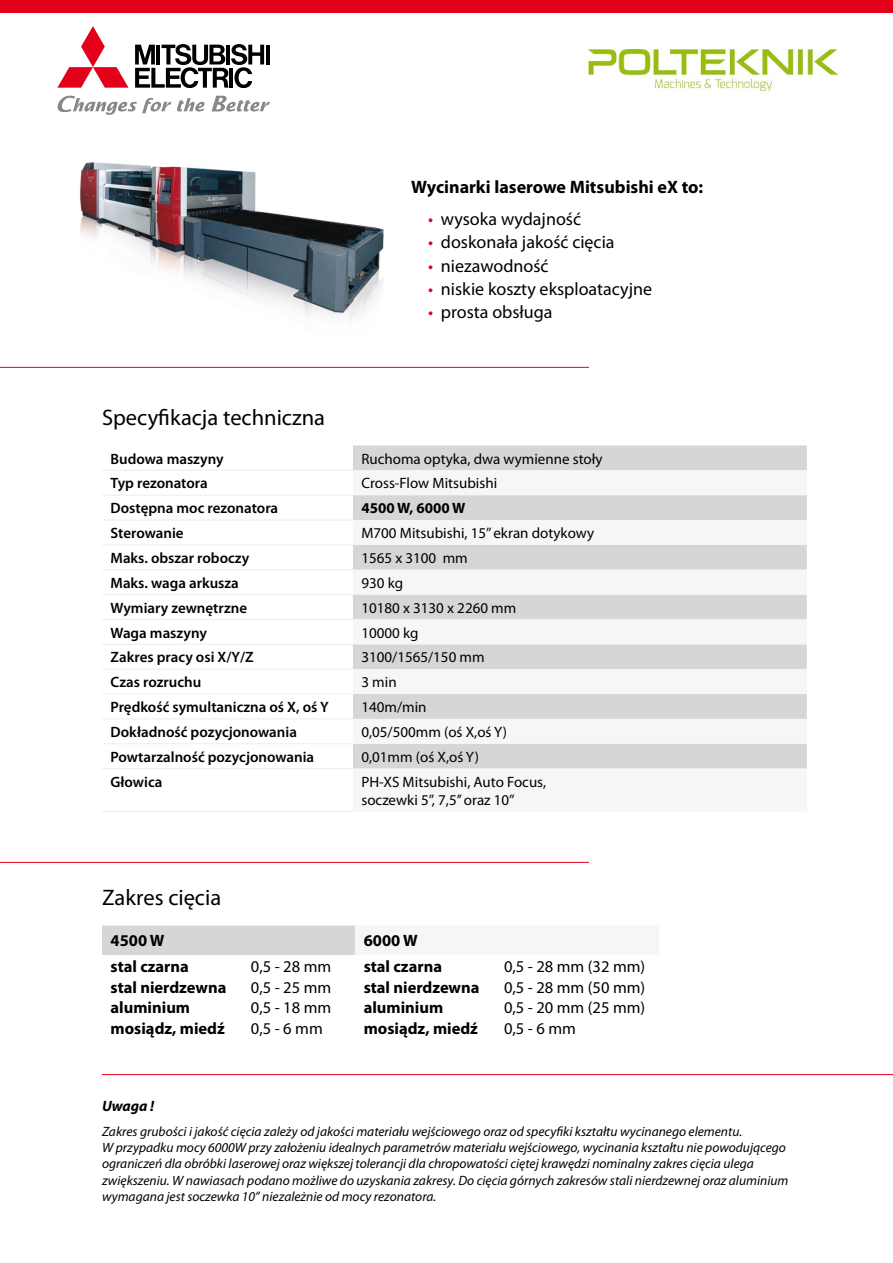
<style>
.page{position:relative;width:893px;height:1263px;background:#fff}
.page>*{position:absolute;margin:0;border:0;box-sizing:border-box;transform-origin:0 0}
.t1{font:22.5px "Myriad Pro";color:#000}
.t2{font:18px "Myriad Pro";color:#000}
.t3{font:700 18px "Myriad Pro";color:#000}
.t4{font:700 16.5px "Myriad Pro";color:#000}
.t5{font:16.5px "Myriad Pro";color:#000}
.t6{font:600 15px "Myriad Pro";color:#000}
.t7{font:15px/18px "Myriad Pro";color:#000}
.t8{font:700 15px "Myriad Pro";color:#000}
.t9{font:italic 700 15px "Myriad Pro";color:#000}
.t10{font:italic 13.5px/16.2px "Myriad Pro";color:#000}
.s1{color:#e2001a}
</style>
<div class="page">
<img style="left:0;top:44px;width:893px;height:1032px">
<div style="left:353px;top:445px;width:454px;height:25px;background:#d5d6d7"></div>
<svg style="left:353px;top:470px;width:454px;height:341px;fill:#f6f6f6"></svg>
<hr style="left:102px;top:470px;width:251px;height:1px;background:#eceded">
<hr style="left:102px;top:495px;width:251px;height:1px;background:#eceded">
<hr style="left:102px;top:520px;width:251px;height:1px;background:#eceded">
<hr style="left:102px;top:544px;width:251px;height:1px;background:#eceded">
<hr style="left:102px;top:569px;width:251px;height:1px;background:#eceded">
<hr style="left:102px;top:594px;width:251px;height:1px;background:#eceded">
<hr style="left:102px;top:619px;width:251px;height:1px;background:#eceded">
<hr style="left:102px;top:644px;width:251px;height:1px;background:#eceded">
<hr style="left:102px;top:669px;width:251px;height:1px;background:#eceded">
<hr style="left:102px;top:694px;width:251px;height:1px;background:#eceded">
<hr style="left:102px;top:718px;width:251px;height:1px;background:#eceded">
<hr style="left:102px;top:743px;width:251px;height:1px;background:#eceded">
<hr style="left:102px;top:768px;width:251px;height:1px;background:#eceded">
<hr style="left:102px;top:811px;width:251px;height:1px;background:#eceded">
<svg style="left:102px;top:925px;width:557px;height:30px"></svg>
<svg style="left:212px;top:96px;width:58px;height:16px"></svg>
<svg style="left:57px;top:96px;width:114px;height:19px"></svg>
<svg style="left:177px;top:98px;width:28px;height:14px"></svg>
<svg style="left:57px;top:26px;width:71px;height:62px"></svg>
<hr style="left:266px;top:45px;width:4px;height:19px;background:#000">
<svg style="left:135px;top:44px;width:129px;height:44px"></svg>
<div style="left:0;top:0;width:893px;height:13px;background:#e2001a"></div>
<hr style="left:0;top:367px;width:589px;height:1px;background:#e2001a">
<hr style="left:0;top:862px;width:589px;height:1px;background:#e2001a">
<hr style="left:102px;top:1074px;width:791px;height:1px;background:#e2001a">
<img style="left:588px;top:50px;width:250px;height:41px">
<h1 class="t1" style="left:102px;top:403px;width:224px">Specyfikacja techniczna</h1>
<h2 class="t3" style="left:411px;top:175px;width:294px">Wycinarki laserowe Mitsubishi eX to:</h2>
<h2 class="t2" style="left:428px;top:208px;width:154px"><span class="s1">•</span> wysoka wydajność</h2>
<h2 class="t2" style="left:428px;top:231px;width:188px"><span class="s1">•</span> doskonała jakość cięcia</h2>
<h2 class="t2" style="left:428px;top:254px;width:122px"><span class="s1">•</span> niezawodność</h2>
<h2 class="t2" style="left:428px;top:278px;width:225px"><span class="s1">•</span> niskie koszty eksploatacyjne</h2>
<h2 class="t2" style="left:428px;top:301px;width:126px"><span class="s1">•</span> prosta obsługa</h2>
<p class="t6" style="left:111px;top:449px;width:115px">Budowa maszyny</p>
<p class="t7" style="left:361px;top:449px;width:243px">Ruchoma optyka, dwa wymienne stoły</p>
<p class="t6" style="left:111px;top:474px;width:99px">Typ rezonatora</p>
<p class="t7" style="left:361px;top:474px;width:137px">Cross-Flow Mitsubishi</p>
<p class="t6" style="left:111px;top:499px;width:169px">Dostępna moc rezonatora</p>
<p class="t8" style="left:361px;top:498px;width:106px">4500 W, 6000 W</p>
<p class="t6" style="left:111px;top:523px;width:75px">Sterowanie</p>
<p class="t7" style="left:361px;top:524px;width:234px">M700 Mitsubishi, 15’’ ekran dotykowy</p>
<p class="t6" style="left:111px;top:548px;width:140px">Maks. obszar roboczy</p>
<p class="t7" style="left:361px;top:549px;width:108px">1565 x 3100 mm</p>
<p class="t6" style="left:111px;top:573px;width:130px">Maks. waga arkusza</p>
<p class="t7" style="left:361px;top:573px;width:43px">930 kg</p>
<p class="t6" style="left:111px;top:598px;width:138px">Wymiary zewnętrzne</p>
<p class="t7" style="left:361px;top:598px;width:156px">10180 x 3130 x 2260 mm</p>
<p class="t6" style="left:111px;top:623px;width:98px">Waga maszyny</p>
<p class="t7" style="left:361px;top:623px;width:59px">10000 kg</p>
<p class="t6" style="left:111px;top:648px;width:145px">Zakres pracy osi X/Y/Z</p>
<p class="t7" style="left:361px;top:648px;width:125px">3100/1565/150 mm</p>
<p class="t6" style="left:111px;top:673px;width:92px">Czas rozruchu</p>
<p class="t7" style="left:361px;top:673px;width:37px">3 min</p>
<p class="t6" style="left:111px;top:697px;width:220px">Prędkość symultaniczna oś X, oś Y</p>
<p class="t7" style="left:361px;top:698px;width:67px">140m/min</p>
<p class="t6" style="left:111px;top:722px;width:188px">Dokładność pozycjonowania</p>
<p class="t7" style="left:361px;top:723px;width:147px">0,05/500mm (oś X,oś Y)</p>
<p class="t6" style="left:111px;top:747px;width:205px">Powtarzalność pozycjonowania</p>
<p class="t7" style="left:361px;top:747px;width:119px">0,01mm (oś X,oś Y)</p>
<p class="t6" style="left:111px;top:772px;width:53px">Głowica</p>
<p class="t7" style="left:361px;top:772px;width:186px">PH-XS Mitsubishi, Auto Focus, soczewki 5’’, 7,5’’ oraz 10’’</p>
<h1 class="t1" style="left:102px;top:883px;width:121px">Zakres cięcia</h1>
<p class="t4" style="left:111px;top:930px;width:56px">4500 W</p>
<p class="t4" style="left:364px;top:930px;width:56px">6000 W</p>
<p class="t4" style="left:111px;top:955px;width:80px">stal czarna</p>
<p class="t5" style="left:251px;top:956px;width:82px">0,5 - 28 mm</p>
<p class="t4" style="left:364px;top:955px;width:80px">stal czarna</p>
<p class="t5" style="left:504px;top:956px;width:143px">0,5 - 28 mm (32 mm)</p>
<p class="t4" style="left:111px;top:976px;width:117px">stal nierdzewna</p>
<p class="t5" style="left:251px;top:977px;width:82px">0,5 - 25 mm</p>
<p class="t4" style="left:364px;top:976px;width:117px">stal nierdzewna</p>
<p class="t5" style="left:504px;top:977px;width:143px">0,5 - 28 mm (50 mm)</p>
<p class="t4" style="left:111px;top:997px;width:81px">aluminium</p>
<p class="t5" style="left:251px;top:998px;width:82px">0,5 - 18 mm</p>
<p class="t4" style="left:364px;top:997px;width:81px">aluminium</p>
<p class="t5" style="left:504px;top:998px;width:143px">0,5 - 20 mm (25 mm)</p>
<p class="t4" style="left:111px;top:1018px;width:116px">mosiądz, miedź</p>
<p class="t5" style="left:251px;top:1018px;width:73px">0,5 - 6 mm</p>
<p class="t4" style="left:364px;top:1018px;width:116px">mosiądz, miedź</p>
<p class="t5" style="left:504px;top:1018px;width:73px">0,5 - 6 mm</p>
<p class="t9" style="left:102px;top:1096px;width:54px">Uwaga !</p>
<p class="t10" style="left:102px;top:1123px;width:688px">Zakres grubości i jakość cięcia zależy od jakości materiału wejściowego oraz od specyfiki kształtu wycinanego elementu.<br>W przypadku mocy 6000W przy założeniu idealnych parametrów materiału wejściowego, wycinania kształtu nie powodującego ograniczeń dla obróbki laserowej oraz większej tolerancji dla chropowatości ciętej krawędzi nominalny zakres cięcia ulega zwiększeniu. W nawiasach podano możliwe do uzyskania zakresy. Do cięcia górnych zakresów stali nierdzewnej oraz aluminium wymagana jest soczewka 10’’ niezależnie od mocy rezonatora.</p>
</div>
